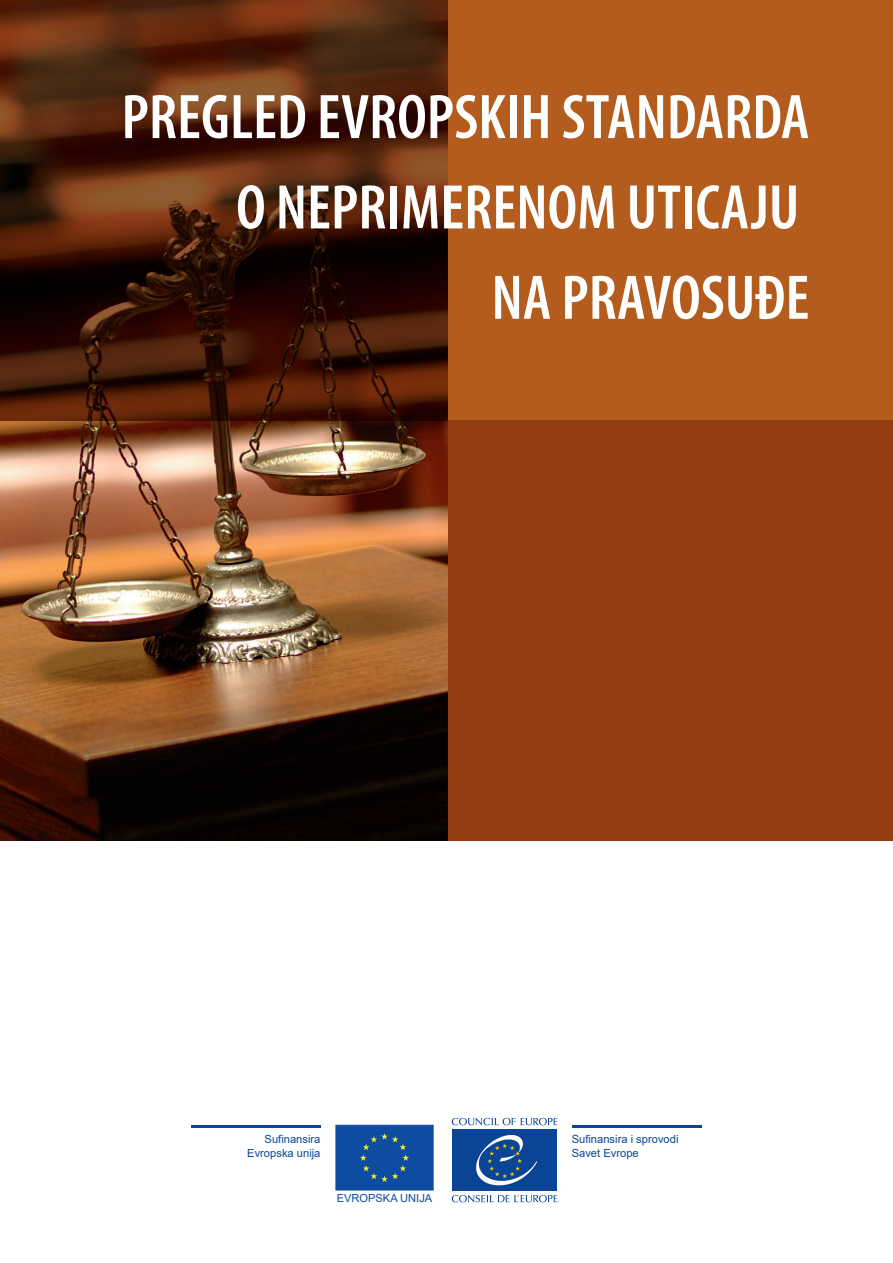
<style>
.page{position:relative;width:893px;height:1263px;background:#fff}
.page>*{position:absolute;margin:0;border:0;box-sizing:border-box;transform-origin:0 0}
.t1{font:600 condensed 63.6px/90.3px "Myriad Pro";color:#fff;text-align:right}
.t2{font:11.25px/13.4px "Arial";color:#094594}
.t3{font:11.1px "Arial";color:#0d4da1}
</style>
<div class="page">
<svg style="left:521px;top:1118px;width:36px;height:7px"></svg>
<svg style="left:452px;top:1118px;width:63px;height:7px"></svg>
<svg style="left:452px;top:1195px;width:105px;height:7px"></svg>
<div style="left:452px;top:1129px;width:105px;height:62px;background:#094594"></div>
<svg style="left:476px;top:1135px;width:61px;height:51px"></svg>
<div style="left:336px;top:1125px;width:97px;height:65px;background:#0d4da1;border:1px solid #0d4da1"></div>
<svg style="left:360px;top:1133px;width:49px;height:49px"></svg>
<hr style="left:191px;top:1125px;width:129px;height:2px;background:#094594">
<hr style="left:573px;top:1125px;width:129px;height:2px;background:#094594">
<div style="left:0;top:0;width:893px;height:840px;background:#b35c1d"></div>
<div style="left:447px;top:420px;width:445px;height:420px;background:#923e10"></div>
<img style="left:0;top:420px;width:447px;height:420px">
<svg style="left:0;top:0;width:447px;height:420px;background:#471d0a"></svg>
<p class="t1" style="left:122px;top:73px;width:689px">PREGLED EVROPSKIH STANDARDA<br>O NEPRIMERENOM UTICAJU<br>NA PRAVOSUĐE</p>
<p class="t2" style="left:247px;top:1132px;width:75px;text-align:right">Sufinansira<br>Evropska unija</p>
<p class="t3" style="left:337px;top:1191px;width:97px">EVROPSKA UNIJA</p>
<p class="t2" style="left:572px;top:1132px;width:108px">Sufinansira i sprovodi<br>Savet Evrope</p>
</div>
